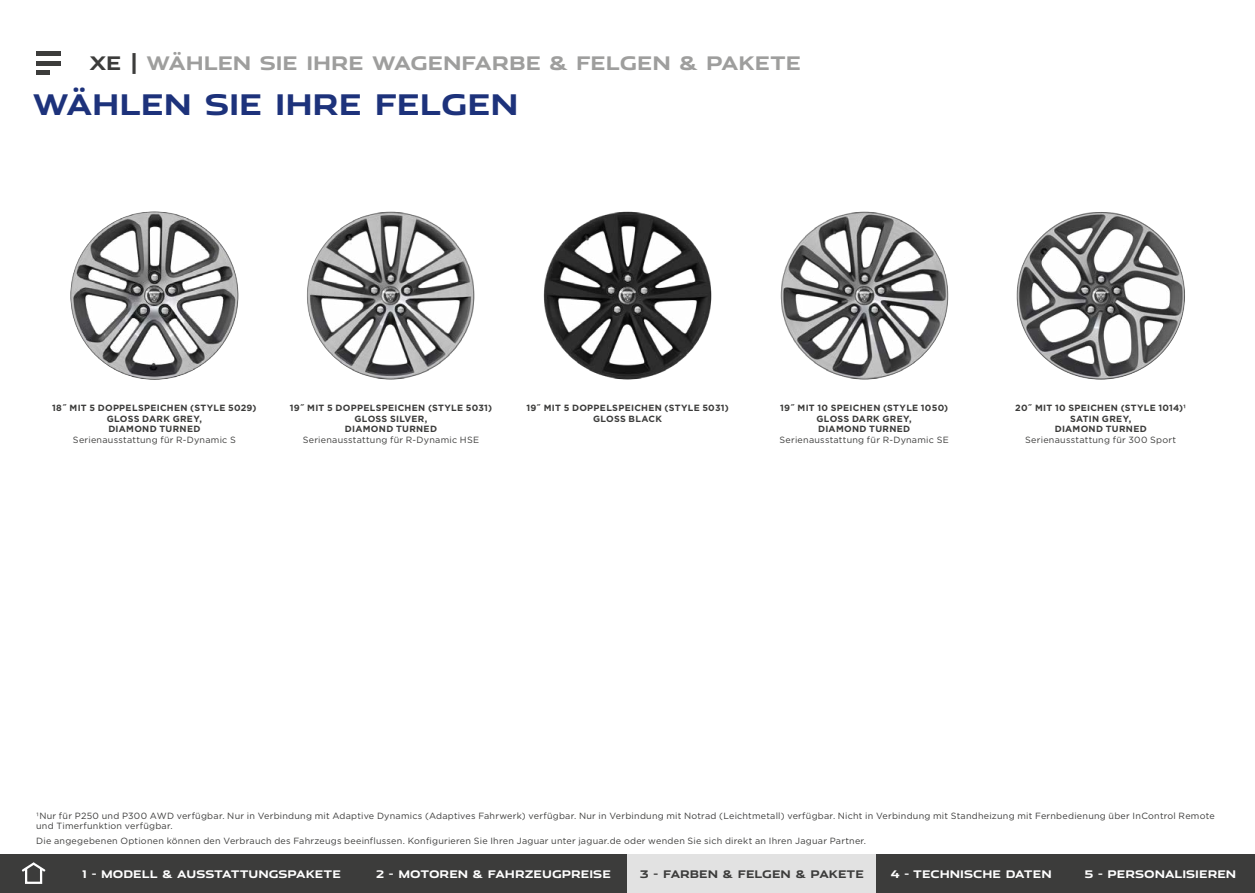
<style>
.page{position:relative;width:1255px;height:893px;background:#fff}
.page>*{position:absolute;margin:0;border:0;box-sizing:border-box;transform-origin:0 0}
.t1{font:700 28.5px "Jaguar Modern";letter-spacing:-.005em;color:#1d327b}
.t2{font:700 18.75px "Jaguar Modern";letter-spacing:-.005em;color:#9e9e9d}
.t3{font:700 10.5px "Jaguar Modern";color:#fff}
.t4{font:700 10.5px "Jaguar Modern";color:#3c3c3b}
.t5{font:9px/10.5px "Gotham";letter-spacing:.025em;color:#3c3c3b}
.t6{font:700 9px/10.5px "Gotham";letter-spacing:.03em;color:#3c3c3b;text-align:center}
.s1{color:#3c3c3b}
</style>
<div class="page">
<svg style="left:36px;top:55px;width:24px;height:16px"></svg>
<hr style="left:36px;top:51px;width:24px;height:4px;background:#3c3c3b">
<hr style="left:36px;top:61px;width:24px;height:4px;background:#3c3c3b">
<hr style="left:36px;top:71px;width:14px;height:4px;background:#3c3c3b">
<div style="left:0;top:855px;width:64px;height:38px;background:#3c3c3b"></div>
<svg style="left:22px;top:862px;width:24px;height:11px"></svg>
<div style="left:25px;top:867px;width:17px;height:17px;border:2px solid #fff"></div>
<div style="left:359px;top:855px;width:268px;height:38px;background:#3c3c3b"></div>
<div style="left:876px;top:855px;width:189px;height:38px;background:#3c3c3b"></div>
<div style="left:1065px;top:855px;width:189px;height:38px;background:#3c3c3b"></div>
<div style="left:64px;top:855px;width:295px;height:38px;background:#3c3c3b"></div>
<div style="left:627px;top:855px;width:249px;height:38px;background:#e2e2e2"></div>
<img style="left:70px;top:211px;width:169px;height:169px;border-radius:84px">
<img style="left:306px;top:211px;width:169px;height:169px;border-radius:84px">
<img style="left:543px;top:211px;width:169px;height:169px;border-radius:84px">
<img style="left:779px;top:211px;width:169px;height:169px;border-radius:84px">
<img style="left:1016px;top:211px;width:169px;height:169px;border-radius:84px">
<h2 class="t2" style="left:89px;top:48px;width:713px"><span class="s1">XE |</span> WÄHLEN SIE IHRE WAGENFARBE &amp; FELGEN &amp; PAKETE</h2>
<h1 class="t1" style="left:33px;top:81px;width:487px">WÄHLEN SIE IHRE FELGEN</h1>
<p class="t6" style="left:52px;top:403px;width:206px">18˝ MIT 5 DOPPELSPEICHEN (STYLE 5029)<br>GLOSS DARK GREY,<br>DIAMOND TURNED</p>
<p class="t5" style="left:73px;top:434px;width:164px">Serienausstattung für R-Dynamic S</p>
<p class="t6" style="left:290px;top:403px;width:204px">19˝ MIT 5 DOPPELSPEICHEN (STYLE 5031)<br>GLOSS SILVER,<br>DIAMOND TURNED</p>
<p class="t5" style="left:303px;top:434px;width:178px">Serienausstattung für R-Dynamic HSE</p>
<p class="t6" style="left:526px;top:403px;width:204px">19˝ MIT 5 DOPPELSPEICHEN (STYLE 5031)<br>GLOSS BLACK</p>
<p class="t6" style="left:780px;top:403px;width:170px">19˝ MIT 10 SPEICHEN (STYLE 1050)<br>GLOSS DARK GREY,<br>DIAMOND TURNED</p>
<p class="t5" style="left:779px;top:434px;width:171px">Serienausstattung für R-Dynamic SE</p>
<p class="t6" style="left:1015px;top:403px;width:172px">20˝ MIT 10 SPEICHEN (STYLE 1014)1<br>SATIN GREY,<br>DIAMOND TURNED</p>
<p class="t5" style="left:1025px;top:434px;width:152px">Serienausstattung für 300 Sport</p>
<p class="t5" style="left:36px;top:810px;width:1179px">1Nur für P250 und P300 AWD verfügbar. Nur in Verbindung mit Adaptive Dynamics (Adaptives Fahrwerk) verfügbar. Nur in Verbindung mit Notrad (Leichtmetall) verfügbar. Nicht in Verbindung mit Standheizung mit Fernbedienung über InControl Remote und Timerfunktion verfügbar.</p>
<p class="t5" style="left:36px;top:835px;width:831px">Die angegebenen Optionen können den Verbrauch des Fahrzeugs beeinflussen. Konfigurieren Sie Ihren Jaguar unter jaguar.de oder wenden Sie sich direkt an Ihren Jaguar Partner.</p>
<p class="t3" style="left:82px;top:865px;width:260px">1 - MODELL &amp; AUSSTATTUNGSPAKETE</p>
<p class="t3" style="left:376px;top:865px;width:236px">2 - MOTOREN &amp; FAHRZEUGPREISE</p>
<p class="t4" style="left:640px;top:865px;width:225px">3 - FARBEN &amp; FELGEN &amp; PAKETE</p>
<p class="t3" style="left:890px;top:865px;width:163px">4 - TECHNISCHE DATEN</p>
<p class="t3" style="left:1084px;top:865px;width:153px">5 - PERSONALISIEREN</p>
</div>
